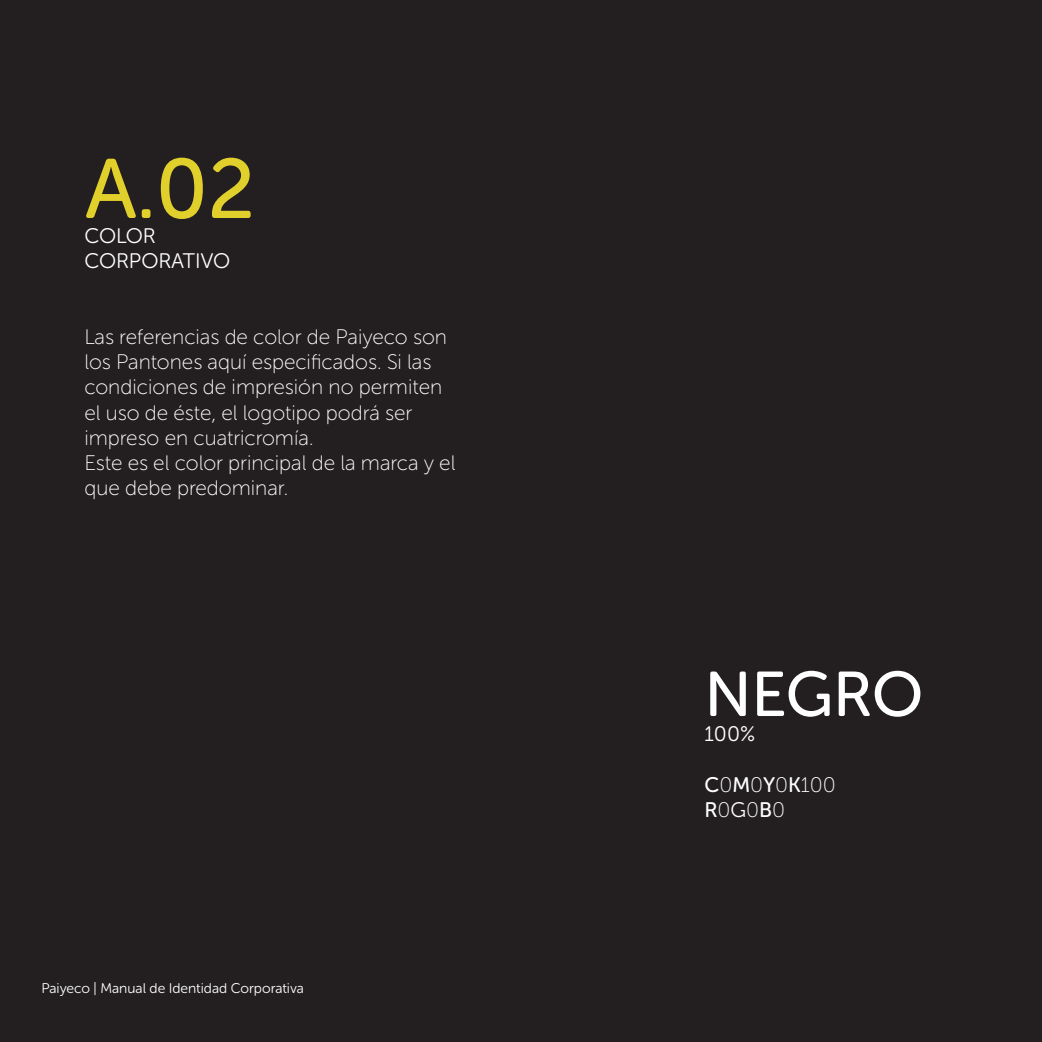
<style>
.page{position:relative;width:1042px;height:1042px;background:#231f20}
.page>*{position:absolute;margin:0;border:0;box-sizing:border-box;transform-origin:0 0}
.t1{font:84px "Museo Sans Rounded 500";color:#e1d02b}
.t2{font:63px "Museo Sans Rounded 500";color:#fff}
.t3{font:21px/25.2px "Museo Sans Rounded 100";color:#fff}
.t4{font:21px/25.2px "Museo Sans Rounded 300";color:#fff}
.t5{font:14px "Museo Sans Rounded 300";color:#fff}
.s1{font-family:"Museo Sans Rounded 500"}
.s2{font-family:"Museo Sans Rounded 300"}
</style>
<div class="page">
<h1 class="t1" style="left:84px;top:143px;width:172px">A.02</h1>
<p class="t4" style="left:84px;top:224px;width:148px">COLOR<br>CORPORATIVO</p>
<p class="t3" style="left:84px;top:324px;width:373px">Las referencias de color de Paiyeco son los Pantones aquí especificados. Si las condiciones de impresión no permiten el uso de éste, el logotipo podrá ser impreso en cuatricromía.<br>Este es el color principal de la marca y el que debe predominar.</p>
<p class="t5" style="left:41px;top:981px;width:264px">Paiyeco | Manual de Identidad Corporativa</p>
<h2 class="t2" style="left:704px;top:660px;width:220px">NEGRO</h2>
<p class="t4" style="left:704px;top:721px;width:52px">100%</p>
<p class="t3" style="left:704px;top:772px;width:133px"><span class="s1">C</span>0<span class="s1">M</span>0<span class="s1">Y</span>0<span class="s1">K</span>100<br><span class="s1">R</span>0<span class="s2">G</span>0<span class="s1">B</span>0</p>
</div>
